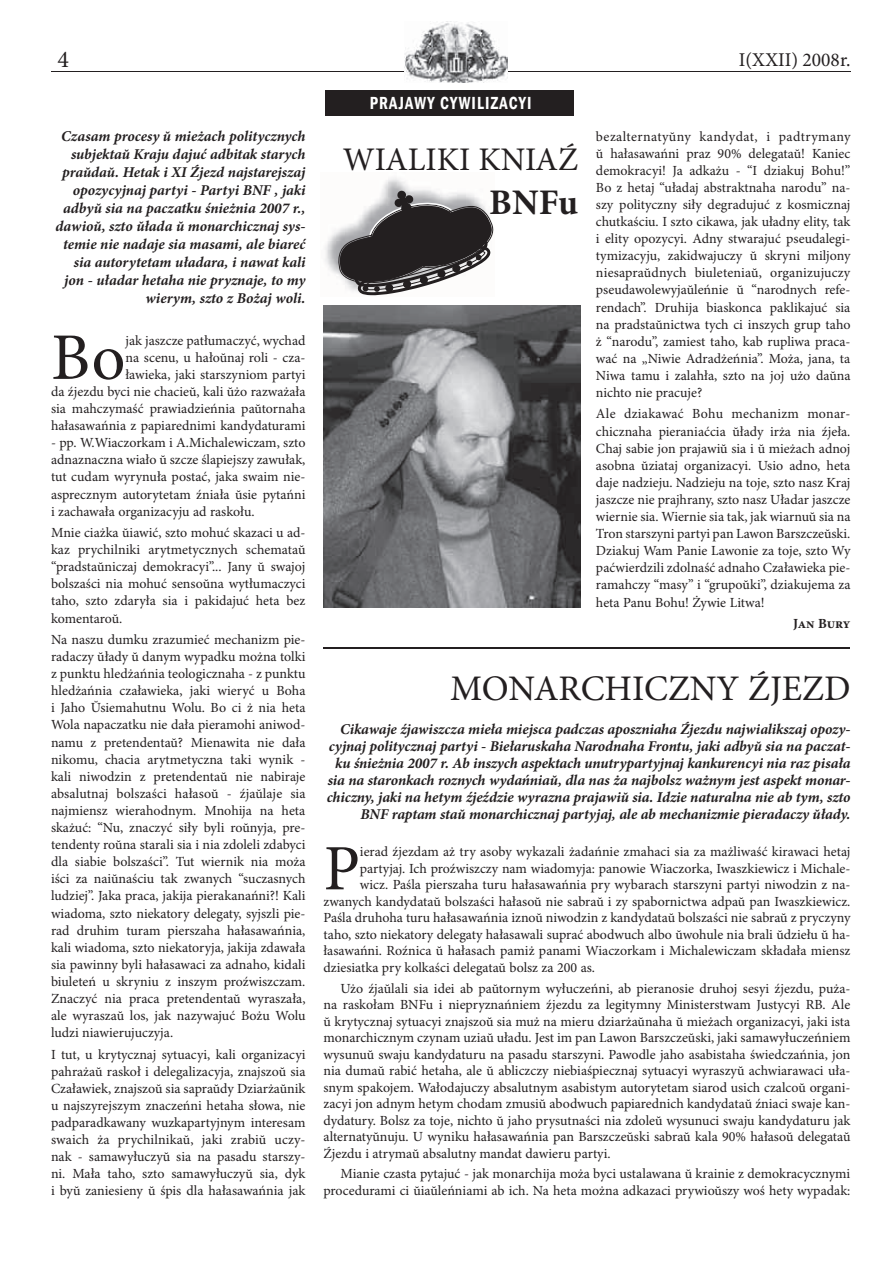
<style>
.page{position:relative;width:893px;height:1263px;background:#fff}
.page>*{position:absolute;margin:0;border:0;box-sizing:border-box;transform-origin:0 0}
.t1{font:66.6px "Minion Pro";color:#231f20}
.t2{font:64.65px "Minion Pro";color:#231f20}
.t3{font:36px "Minion Pro";color:#231f20}
.t4{font:700 36px "Minion Pro";color:#231f20}
.t5{font:33px "Minion Pro";color:#231f20}
.t6{font:24px "Minion Pro";color:#231f20}
.t7{font:19.5px "Minion Pro";color:#231f20}
.t8{font:600 condensed 18px "Franklin Gothic";letter-spacing:.075em;color:#fff;scale:.9 1}
.t9{font:italic 700 15px/18px "Minion Pro";letter-spacing:-.005em;color:#231f20;text-align:right}
.t10{font:13.95px/17.1px "Minion Pro";color:#231f20;text-align:justify}
.t11{font:700 13.95px "Minion Pro";color:#231f20}
</style>
<div class="page">
<hr style="left:51px;top:72px;width:799px;height:1px;background:#231f20">
<img style="left:404px;top:21px;width:104px;height:62px">
<img style="left:323px;top:305px;width:257px;height:302px">
<div style="left:325px;top:90px;width:249px;height:26px;background:#231f20"></div>
<img style="left:325px;top:177px;width:101px;height:119px">
<svg style="left:338px;top:190px;width:156px;height:105px"></svg>
<hr style="left:323px;top:647px;width:527px;height:2px;background:#231f20">
<h3 class="t6" style="left:57px;top:45px;width:13px">4</h3>
<h3 class="t7" style="left:739px;top:48px;width:113px">I(XXII) 2008r.</h3>
<p class="t9" style="left:56px;top:128px;width:251px">Czasam procesy ŭ mieżach politycznych subjektaŭ Kraju dajuć adbitak starych praŭdaŭ. Hetak i XI Źjezd najstarejszaj opozycyjnaj partyi - Partyi BNF , jaki adbyŭ sia na paczatku śnieżnia 2007 r., dawioŭ, szto ŭłada ŭ monarchicznaj sys&shy;temie nie nadaje sia masami, ale biareć sia autorytetam uładara, i nawat kali jon - uładar hetaha nie pryznaje, to my wierym, szto z Bożaj woli.</p>
<h1 class="t1" style="left:51px;top:318px;width:76px">Bo</h1>
<p class="t10" style="left:51px;top:332px;width:256px;text-align:right">jak jaszcze patłumaczyć, wychad<br>na scenu, u hałoŭnaj roli - cza-<br>ławieka, jaki starszyniom partyi<br>da źjezdu byci nie chacieŭ, kali ŭżo razważała sia mahczymaść prawiadzieńnia paŭtornaha hałasawańnia z papiarednimi kandydaturami</p>
<p class="t10" style="left:51px;top:435px;width:256px">- pp. W.Wiaczorkam i A.Michalewiczam, szto adnaznaczna wiało ŭ szcze ślapiejszy zawułak, tut cudam wyrynuła postać, jaka swaim nie&shy;asprecznym autorytetam źniała ŭsie pytańni i zachawała organizacyju ad raskołu.</p>
<p class="t10" style="left:51px;top:525px;width:256px">Mnie ciażka ŭiawić, szto mohuć skazaci u ad&shy;kaz prychilniki arytmetycznych schemataŭ “pradstaŭniczaj demokracyi”... Jany ŭ swajoj bolszaści nia mohuć sensoŭna wytłumaczyci taho, szto zdaryła sia i pakidajuć heta bez komentaroŭ.</p>
<p class="t10" style="left:51px;top:631px;width:256px">Na naszu dumku zrazumieć mechanizm pie&shy;radaczy ŭłady ŭ danym wypadku można tolki z punktu hledżańnia teologicznaha - z punktu hledżańnia czaławieka, jaki wieryć u Boha i Jaho Ŭsiemahutnu Wolu. Bo ci ż nia heta Wola napaczatku nie dała pieramohi aniwod&shy;namu z pretendentaŭ? Mienawita nie dała nikomu, chacia arytmetyczna taki wynik - kali niwodzin z pretendentaŭ nie nabiraje absalutnaj bolszaści hałasoŭ - źjaŭlaje sia najmiensz wierahodnym. Mnohija na heta skażuć: “Nu, znaczyć siły byli roŭnyja, pre&shy;tendenty roŭna starali sia i nia zdoleli zdabyci dla siabie bolszaści”. Tut wiernik nia moża iści za naiŭnaściu tak zwanych “suczasnych ludziej”. Jaka praca, jakija pierakanańni?! Kali wiadoma, szto niekatory delegaty, syjszli pie&shy;rad druhim turam pierszaha hałasawańnia, kali wiadoma, szto niekatoryja, jakija zdawała sia pawinny byli hałasawaci za adnaho, kidali biuleteń u skryniu z inszym proźwiszczam.<br>Znaczyć nia praca pretendentaŭ wyraszała, ale wyraszaŭ los, jak nazywajuć Bożu Wolu ludzi niawierujuczyja.</p>
<p class="t10" style="left:51px;top:1046px;width:256px">I tut, u krytycznaj sytuacyi, kali organizacyi pahrażaŭ raskoł i delegalizacyja, znajszoŭ sia Czaławiek, znajszoŭ sia sapraŭdy Dziarżaŭnik u najszyrejszym znaczeńni hetaha słowa, nie padparadkawany wuzkapartyjnym interesam swaich ża prychilnikaŭ, jaki zrabiŭ uczy&shy;nak - samawyłuczyŭ sia na pasadu starszy&shy;ni. Mała taho, szto samawyłuczyŭ sia, dyk i byŭ zaniesieny ŭ śpis dla hałasawańnia jak</p>
<p class="t8" style="left:370px;top:91px;width:181px">PRAJAWY CYWILIZACYI</p>
<h3 class="t5" style="left:343px;top:140px;width:237px">WIALIKI KNIAŹ</h3>
<h3 class="t4" style="left:489px;top:181px;width:90px">BNFu</h3>
<p class="t10" style="left:596px;top:128px;width:256px">bezalternatyŭny kandydat, i padtrymany ŭ hałasawańni praz 90% delegataŭ! Kaniec demokracyi! Ja adkażu - “I dziakuj Bohu!” Bo z hetaj “uładaj abstraktnaha narodu” na&shy;szy polityczny siły degradujuć z kosmicznaj chutkaściu. I szto cikawa, jak uładny elity, tak i elity opozycyi. Adny stwarajuć pseudalegi&shy;tymizacyju, zakidwajuczy ŭ skryni miljony niesapraŭdnych biuleteniaŭ, organizujuczy pseudawolewyjaŭleńnie ŭ “narodnych refe&shy;rendach”. Druhija biaskonca paklikajuć sia na pradstaŭnictwa tych ci inszych grup taho ż “narodu”, zamiest taho, kab rupliwa praca&shy;wać na „Niwie Adradżeńnia”. Moża, jana, ta Niwa tamu i zalahła, szto na joj użo daŭna nichto nie pracuje?</p>
<p class="t10" style="left:596px;top:406px;width:256px">Ale dziakawać Bohu mechanizm monar&shy;chicznaha pieraniaćcia ŭłady irża nia źjeła.<br>Chaj sabie jon prajawiŭ sia i ŭ mieżach adnoj asobna ŭziataj organizacyi. Usio adno, heta daje nadzieju. Nadzieju na toje, szto nasz Kraj jaszcze nie prajhrany, szto nasz Uładar jaszcze wiernie sia. Wiernie sia tak, jak wiarnuŭ sia na Tron starszyni partyi pan Lawon Barszczeŭski.<br>Dziakuj Wam Panie Lawonie za toje, szto Wy paćwierdzili zdolnaść adnaho Czaławieka pie&shy;ramahczy “masy” i “grupoŭki”, dziakujema za heta Panu Bohu! Żywie Litwa!</p>
<p class="t11" style="left:793px;top:615px;width:59px">Jan Bury</p>
<h3 class="t3" style="left:450px;top:667px;width:402px">MONARCHICZNY ŹJEZD</h3>
<p class="t9" style="left:327px;top:721px;width:525px;line-height:17px">Cikawaje źjawiszcza mieła miejsca padczas aposzniaha Źjezdu najwialikszaj opozy&shy;cyjnaj politycznaj partyi - Biełaruskaha Narodnaha Frontu, jaki adbyŭ sia na paczat&shy;ku śnieżnia 2007 r. Ab inszych aspektach unutrypartyjnaj kankurencyi nia raz pisała sia na staronkach roznych wydańniaŭ, dla nas ża najbolsz ważnym jest aspekt monar&shy;chiczny, jaki na hetym źjeździe wyrazna prajawiŭ sia. Idzie naturalna nie ab tym, szto BNF raptam staŭ monarchicznaj partyjaj, ale ab mechanizmie pieradaczy ŭłady.</p>
<h2 class="t2" style="left:323px;top:830px;width:38px">P</h2>
<p class="t10" style="left:360px;top:844px;width:492px">ierad źjezdam aż try asoby wykazali żadańnie zmahaci sia za mażliwaść kirawaci hetaj</p>
<p class="t10" style="left:360px;top:860px;width:492px">partyjaj. Ich proźwiszczy nam wiadomyja: panowie Wiaczorka, Iwaszkiewicz i Michale-</p>
<p class="t10" style="left:360px;top:877px;width:492px">wicz. Paśla pierszaha turu hałasawańnia pry wybarach starszyni partyi niwodzin z na-</p>
<p class="t10" style="left:323px;top:893px;width:528px">zwanych kandydataŭ bolszaści hałasoŭ nie sabraŭ i zy spabornictwa adpaŭ pan Iwaszkiewicz.</p>
<p class="t10" style="left:323px;top:910px;width:528px">Paśla druhoha turu hałasawańnia iznoŭ niwodzin z kandydataŭ bolszaści nie sabraŭ z pryczyny</p>
<p class="t10" style="left:323px;top:926px;width:528px">taho, szto niekatory delegaty hałasawali suprać abodwuch albo ŭwohule nia brali ŭdziełu ŭ ha-</p>
<p class="t10" style="left:323px;top:943px;width:528px">łasawańni. Roźnica ŭ hałasach pamiż panami Wiaczorkam i Michalewiczam składała miensz</p>
<p class="t10" style="left:323px;top:959px;width:273px">dziesiatka pry kolkaści delegataŭ bolsz za 200 as.</p>
<p class="t10" style="left:323px;top:980px;width:528px;line-height:16.5px;text-indent:17px">Użo źjaŭlali sia idei ab paŭtornym wyłuczeńni, ab pieranosie druhoj sesyi źjezdu, puża&shy;na raskołam BNFu i niepryznańniem źjezdu za legitymny Ministerstwam Justycyi RB. Ale ŭ krytycznaj sytuacyi znajszoŭ sia muż na mieru dziarżaŭnaha ŭ mieżach organizacyi, jaki ista monarchicznym czynam uziaŭ uładu. Jest im pan Lawon Barszczeŭski, jaki samawyłuczeńniem wysunuŭ swaju kandydaturu na pasadu starszyni. Pawodle jaho asabistaha świedczańnia, jon nia dumaŭ rabić hetaha, ale ŭ abliczczy niebiaśpiecznaj sytuacyi wyraszyŭ achwiarawaci uła&shy;snym spakojem. Wałodajuczy absalutnym asabistym autorytetam siarod usich czalcoŭ organi&shy;zacyi jon adnym hetym chodam zmusiŭ abodwuch papiarednich kandydataŭ źniaci swaje kan&shy;dydatury. Bolsz za toje, nichto ŭ jaho prysutnaści nia zdoleŭ wysunuci swaju kandydaturu jak alternatyŭnuju. U wyniku hałasawańnia pan Barszczeŭski sabraŭ kala 90% hałasoŭ delegataŭ Źjezdu i atrymaŭ absalutny mandat dawieru partyi.</p>
<p class="t10" style="left:323px;top:1166px;width:528px;line-height:16.5px;text-align:right">Mianie czasta pytajuć - jak monarchija moża byci ustalawana ŭ krainie z demokracycznymi procedurami ci ŭiaŭleńniami ab ich. Na heta można adkazaci prywioŭszy woś hety wypadak:</p>
</div>
